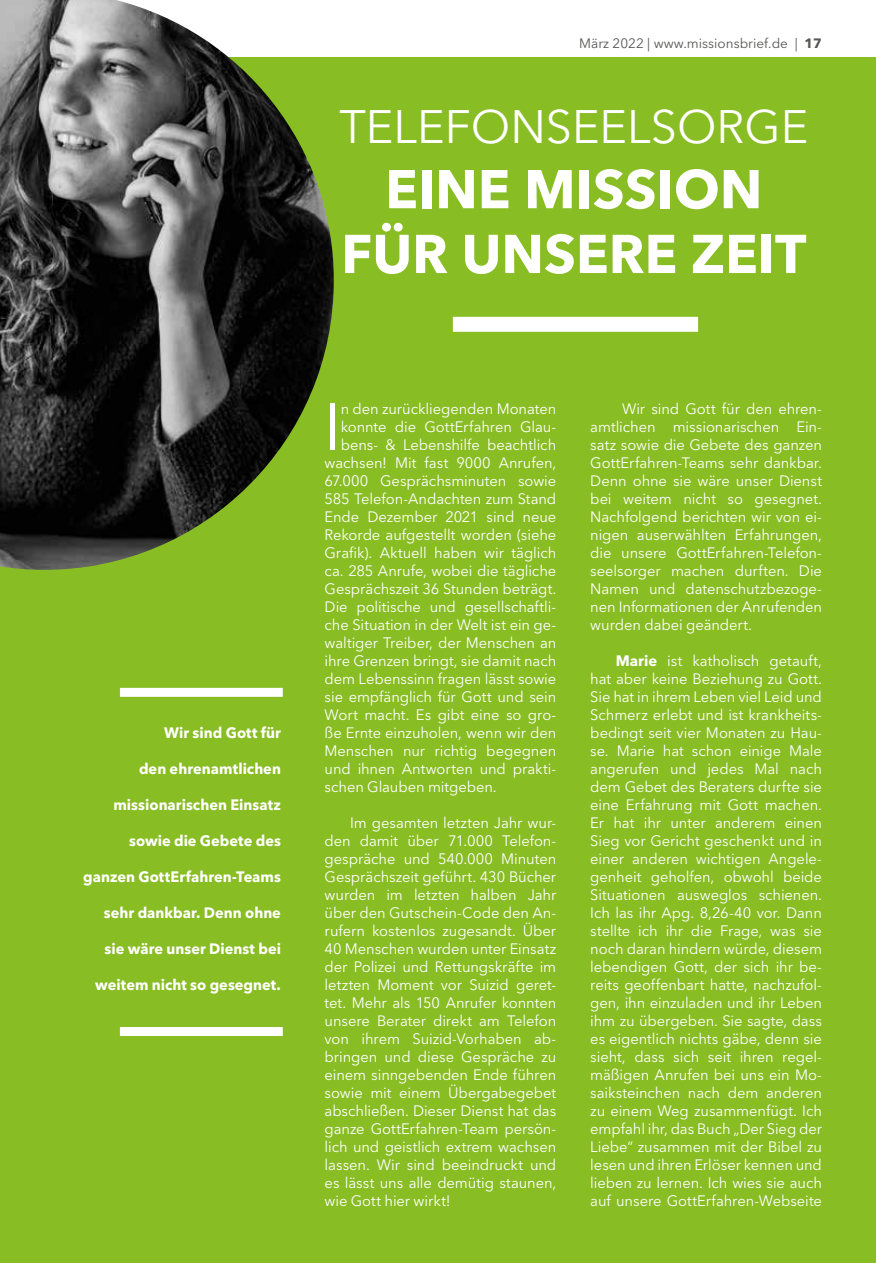
<style>
.page{position:relative;width:876px;height:1263px;background:#fff}
.page>*{position:absolute;margin:0;border:0;box-sizing:border-box;transform-origin:0 0}
.t1{font:65.85px "Avenir Next LT Pro";color:#fff}
.t2{font:700 54px/64.8px "Avenir Next LT Pro";color:#fff;text-align:center}
.t3{font:46.5px "Avenir Next LT Pro";color:#fff}
.t4{font:15px/18px "Avenir Next LT Pro";letter-spacing:-.005em;color:#fff;text-align:justify}
.t5{font:700 15px "Avenir Next LT Pro";color:#fff}
.t6{font:13.5px "Avenir Next LT Pro";color:#575756}
.s1{font-weight:700}
</style>
<div class="page">
<div style="left:0;top:57px;width:876px;height:1206px;background:#89bd24"></div>
<div style="left:120px;top:688px;width:163px;height:9px;background:#fff"></div>
<div style="left:453px;top:317px;width:245px;height:15px;background:#fff"></div>
<img style="left:0;top:0;width:334px;height:570px">
<div style="left:120px;top:1027px;width:163px;height:9px;background:#fff"></div>
<p class="t6" style="left:579px;top:35px;width:244px">März 2022 | www.missionsbrief.de | <span class="s1">17</span></p>
<h3 class="t3" style="left:339px;top:99px;width:470px">TELEFONSEELSORGE</h3>
<h2 class="t2" style="left:341px;top:156px;width:467px">EINE MISSION<br>FÜR UNSERE ZEIT</h2>
<p class="t5" style="left:164px;top:724px;width:118px">Wir sind Gott für</p>
<p class="t5" style="left:139px;top:760px;width:143px">den ehrenamtlichen</p>
<p class="t5" style="left:113px;top:796px;width:169px">missionarischen Einsatz</p>
<p class="t5" style="left:129px;top:832px;width:153px">sowie die Gebete des</p>
<p class="t5" style="left:83px;top:868px;width:199px">ganzen GottErfahren-Teams</p>
<p class="t5" style="left:104px;top:904px;width:178px">sehr dankbar. Denn ohne</p>
<p class="t5" style="left:104px;top:940px;width:178px">sie wäre unser Dienst bei</p>
<p class="t5" style="left:95px;top:976px;width:187px">weitem nicht so gesegnet.</p>
<h1 class="t1" style="left:325px;top:388px;width:18px">I</h1>
<p class="t4" style="left:341px;top:400px;width:217px">n den zurückliegenden Monaten</p>
<p class="t4" style="left:341px;top:418px;width:217px">konnte die GottErfahren Glau-</p>
<p class="t4" style="left:341px;top:436px;width:217px">bens- &amp; Lebenshilfe beachtlich</p>
<p class="t4" style="left:325px;top:454px;width:233px">wachsen! Mit fast 9000 Anrufen,</p>
<p class="t4" style="left:325px;top:472px;width:233px">67.000 Gesprächsminuten sowie</p>
<p class="t4" style="left:325px;top:490px;width:233px">585 Telefon-Andachten zum Stand</p>
<p class="t4" style="left:325px;top:508px;width:233px">Ende Dezember 2021 sind neue</p>
<p class="t4" style="left:325px;top:526px;width:233px">Rekorde aufgestellt worden (siehe</p>
<p class="t4" style="left:325px;top:544px;width:233px">Grafik). Aktuell haben wir täglich</p>
<p class="t4" style="left:325px;top:562px;width:233px">ca. 285 Anrufe, wobei die tägliche</p>
<p class="t4" style="left:325px;top:580px;width:233px">Gesprächszeit 36 Stunden beträgt.</p>
<p class="t4" style="left:325px;top:598px;width:233px">Die politische und gesellschaftli-</p>
<p class="t4" style="left:325px;top:616px;width:233px">che Situation in der Welt ist ein ge-</p>
<p class="t4" style="left:325px;top:634px;width:233px">waltiger Treiber, der Menschen an</p>
<p class="t4" style="left:325px;top:652px;width:233px">ihre Grenzen bringt, sie damit nach</p>
<p class="t4" style="left:325px;top:670px;width:233px">dem Lebenssinn fragen lässt sowie</p>
<p class="t4" style="left:325px;top:688px;width:233px">sie empfänglich für Gott und sein</p>
<p class="t4" style="left:325px;top:706px;width:233px">Wort macht. Es gibt eine so gro-</p>
<p class="t4" style="left:325px;top:724px;width:233px">ße Ernte einzuholen, wenn wir den</p>
<p class="t4" style="left:325px;top:742px;width:233px">Menschen nur richtig begegnen</p>
<p class="t4" style="left:325px;top:760px;width:233px">und ihnen Antworten und prakti-</p>
<p class="t4" style="left:325px;top:778px;width:174px">schen Glauben mitgeben.</p>
<p class="t4" style="left:325px;top:814px;width:233px;text-indent:26px">Im gesamten letzten Jahr wur&shy;den damit über 71.000 Telefon&shy;gespräche und 540.000 Minuten Gesprächszeit geführt. 430 Bücher wurden im letzten halben Jahr über den Gutschein-Code den An&shy;rufern kostenlos zugesandt. Über 40 Menschen wurden unter Einsatz der Polizei und Rettungskräfte im letzten Moment vor Suizid geret&shy;tet. Mehr als 150 Anrufer konnten unsere Berater direkt am Telefon von ihrem Suizid-Vorhaben ab&shy;bringen und diese Gespräche zu einem sinngebenden Ende führen sowie mit einem Übergabegebet abschließen. Dieser Dienst hat das ganze GottErfahren-Team persön&shy;lich und geistlich extrem wachsen lassen. Wir sind beeindruckt und es lässt uns alle demütig staunen, wie Gott hier wirkt!</p>
<p class="t4" style="left:590px;top:400px;width:233px;text-indent:32px">Wir sind Gott für den ehren&shy;amtlichen missionarischen Ein&shy;satz sowie die Gebete des ganzen GottErfahren-Teams sehr dankbar.<br>Denn ohne sie wäre unser Dienst bei weitem nicht so gesegnet.<br>Nachfolgend berichten wir von ei&shy;nigen auserwählten Erfahrungen, die unsere GottErfahren-Telefon&shy;seelsorger machen durften. Die Namen und datenschutzbezoge&shy;nen Informationen der Anrufenden wurden dabei geändert.</p>
<p class="t4" style="left:590px;top:652px;width:233px;text-indent:26px"><span class="s1">Marie</span> ist katholisch getauft, hat aber keine Beziehung zu Gott.<br>Sie hat in ihrem Leben viel Leid und Schmerz erlebt und ist krankheits&shy;bedingt seit vier Monaten zu Hau&shy;se. Marie hat schon einige Male angerufen und jedes Mal nach dem Gebet des Beraters durfte sie eine Erfahrung mit Gott machen.<br>Er hat ihr unter anderem einen Sieg vor Gericht geschenkt und in einer anderen wichtigen Angele&shy;genheit geholfen, obwohl beide Situationen ausweglos schienen.<br>Ich las ihr Apg. 8,26-40 vor. Dann stellte ich ihr die Frage, was sie noch daran hindern würde, diesem lebendigen Gott, der sich ihr be&shy;reits geoffenbart hatte, nachzufol&shy;gen, ihn einzuladen und ihr Leben ihm zu übergeben. Sie sagte, dass es eigentlich nichts gäbe, denn sie sieht, dass sich seit ihren regel&shy;mäßigen Anrufen bei uns ein Mo&shy;saiksteinchen nach dem anderen zu einem Weg zusammenfügt. Ich empfahl ihr, das Buch „Der Sieg der Liebe“ zusammen mit der Bibel zu lesen und ihren Erlöser kennen und lieben zu lernen. Ich wies sie auch auf unsere GottErfahren-Webseite</p>
</div>
